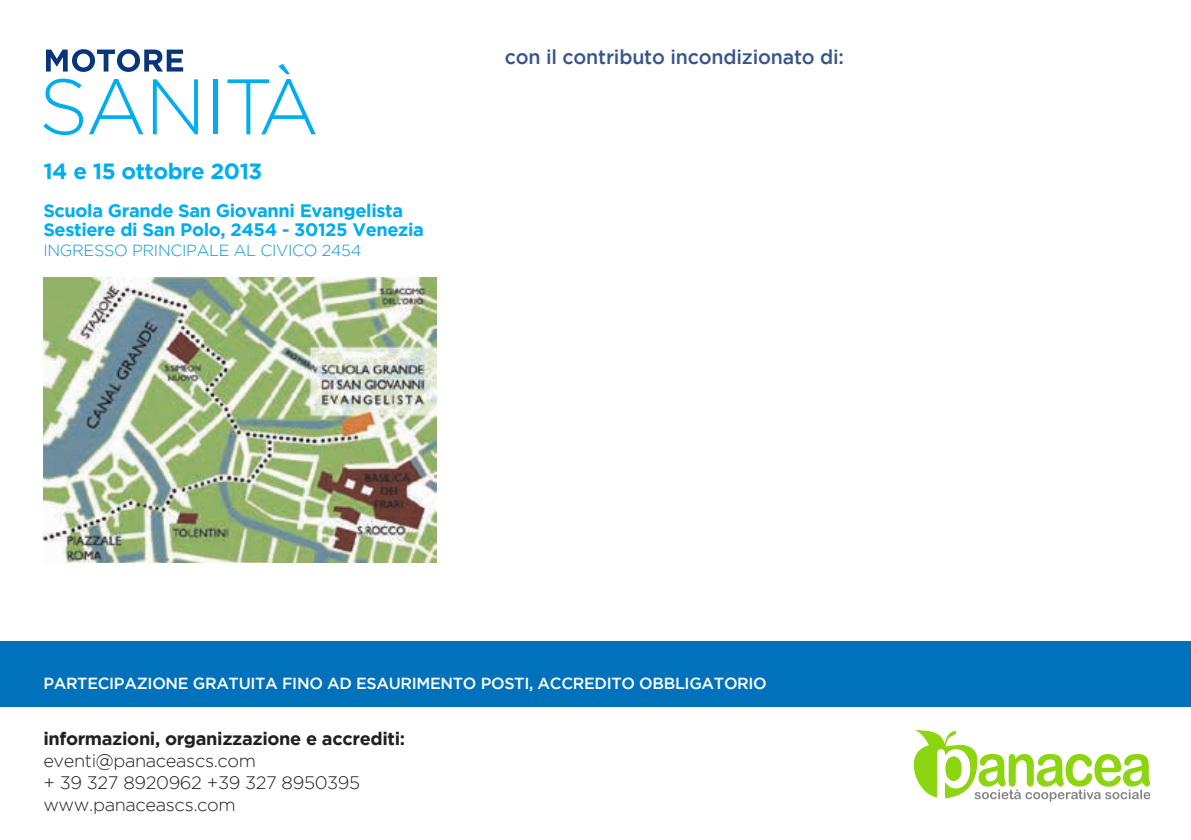
<style>
.page{position:relative;width:1191px;height:840px;background:#fff}
.page>*{position:absolute;margin:0;border:0;box-sizing:border-box;transform-origin:0 0}
.t1{font:700 22px "Gotham";letter-spacing:-.02em;color:#00aeef}
.t2{font:500 20px "Gotham";letter-spacing:-.01em;color:#35568c}
.t3{font:700 18px/19.2px "Gotham";letter-spacing:-.02em;color:#00aeef}
.t4{font:300 18px/22px "Gotham";letter-spacing:-.02em;color:#231f20}
.t5{font:700 18px "Gotham";letter-spacing:-.02em;color:#231f20}
.t6{font:500 16px "Gotham";letter-spacing:-.02em;color:#fff}
.t7{font:300 16px "Gotham";letter-spacing:-.02em;color:#0696d7}
</style>
<div class="page">
<svg style="left:43px;top:79px;width:40px;height:56px"></svg>
<svg style="left:153px;top:79px;width:45px;height:55px"></svg>
<hr style="left:213px;top:79px;width:4px;height:55px;background:#00aeef">
<svg style="left:227px;top:64px;width:89px;height:70px"></svg>
<svg style="left:46px;top:49px;width:137px;height:23px"></svg>
<svg style="left:89px;top:79px;width:54px;height:55px"></svg>
<div style="left:0;top:640px;width:1191px;height:66px;background:#0072bc"></div>
<svg style="left:913px;top:730px;width:237px;height:71px"></svg>
<img style="left:43px;top:277px;width:394px;height:285px">
<p class="t1" style="left:43px;top:158px;width:221px">14 e 15 ottobre 2013</p>
<p class="t3" style="left:43px;top:200px;width:382px">Scuola Grande San Giovanni Evangelista<br>Sestiere di San Polo, 2454 - 30125 Venezia</p>
<p class="t7" style="left:43px;top:242px;width:41px">INGRESSO</p>
<p class="t7" style="left:132px;top:242px;width:76px">PRINCI PALE</p>
<p class="t7" style="left:234px;top:242px;width:129px">AL CIVI CO 2454</p>
<p class="t2" style="left:505px;top:45px;width:341px">con il contributo incondizionato di:</p>
<p class="t6" style="left:43px;top:673px;width:725px">PARTECIPAZIONE GRATUITA FINO AD ESAURIMENTO POSTI, ACCREDITO OBBLIGATORIO</p>
<p class="t5" style="left:43px;top:728px;width:363px">informazioni, organizzazione e accrediti:</p>
<p class="t4" style="left:43px;top:749px;width:318px">eventi@panaceascs.com<br>+ 39 327 8920962 +39 327 8950395 www.panaceascs.com</p>
</div>
